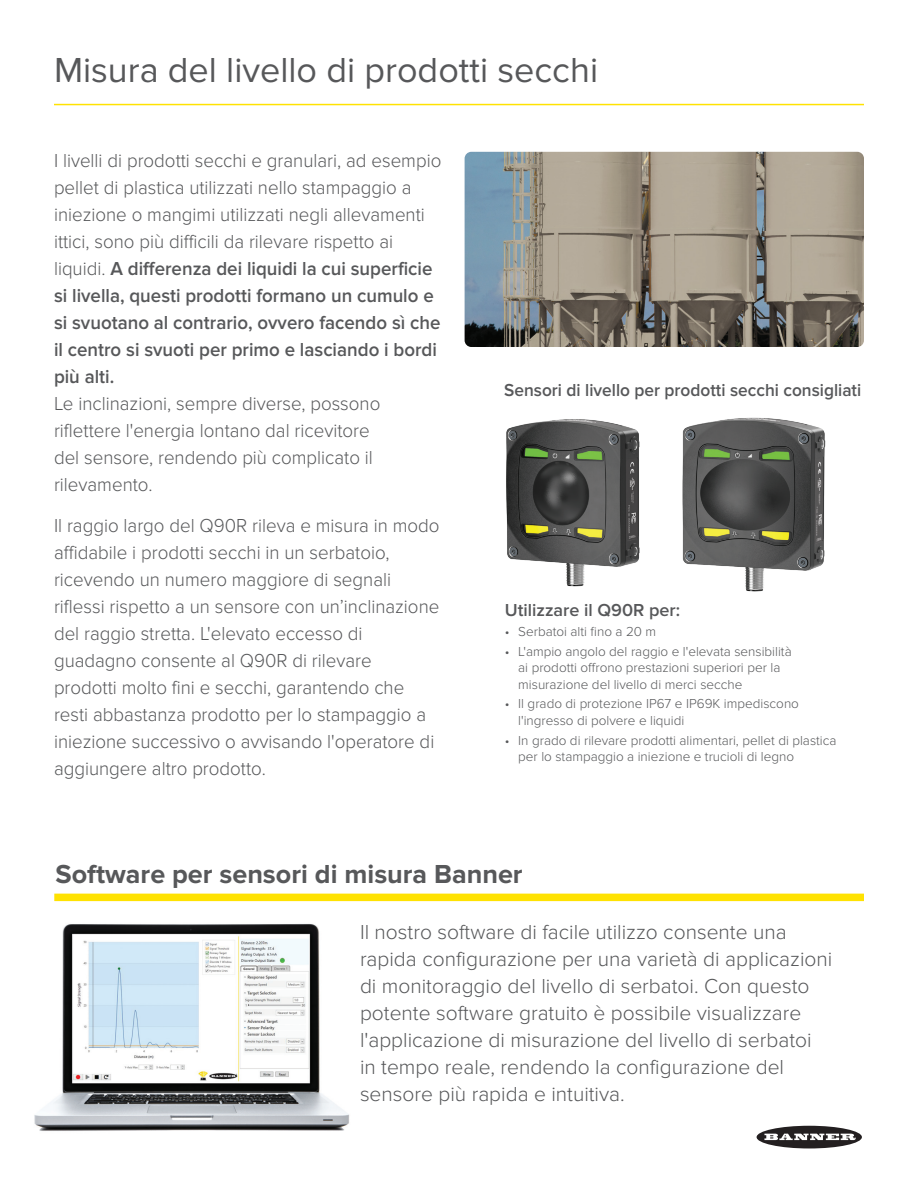
<style>
.page{position:relative;width:918px;height:1188px;background:#fff}
.page>*{position:absolute;margin:0;border:0;box-sizing:border-box;transform-origin:0 0}
.EN_Page_Header{font:36px "Proxima Nova";color:#57585a}
.EN_Sub_Head_Bold{font:700 27px "Proxima Nova";color:#57585a}
.EN_Sub_Head_Bold-2{font:300 21px/27px "Proxima Nova";color:#57585a}
.EN_Sub_Head_Bold-3{font:300 19.5px/27px "Proxima Nova";color:#57585a;scale:.96 1}
.EN_Sub_Head_Bold-4{font:600 18px "Proxima Nova";color:#57585a;scale:.96 1}
.EN_Sub_Head_Bold-5{font:600 18px "Proxima Nova";color:#57585a}
.t1{font:300 13.5px/16.5px "Proxima Nova";color:#57585a}
.s1{font-weight:600}
</style>
<div class="page">
<div style="left:757px;top:1126px;width:105px;height:22px;background:#231f20;border-radius:50%"></div>
<svg style="left:764px;top:1134px;width:92px;height:6px"></svg>
<div style="left:54px;top:894px;width:810px;height:7px;background:#ffe201"></div>
<img style="left:465px;top:152px;width:399px;height:195px">
<img style="left:506px;top:419px;width:134px;height:168px">
<img style="left:682px;top:417px;width:144px;height:175px">
<hr style="left:54px;top:104px;width:810px;height:1px;background:#ffe201">
<img style="left:34px;top:924px;width:316px;height:207px">
<p class="EN_Page_Header" style="left:54px;top:50px;width:546px">Misura del livello di prodotti secchi</p>
<p class="EN_Sub_Head_Bold-3" style="left:54px;top:147px;width:405px">I livelli di prodotti secchi e granulari, ad esempio pellet di plastica utilizzati nello stampaggio a iniezione o mangimi utilizzati negli allevamenti ittici, sono più difficili da rilevare rispetto ai liquidi. <span class="s1">A differenza dei liquidi la cui superficie si livella, questi prodotti formano un cumulo e si svuotano al contrario, ovvero facendo sì che il centro si svuoti per primo e lasciando i bordi più alti.<br></span>Le inclinazioni, sempre diverse, possono riflettere l'energia lontano dal ricevitore<br>del sensore, rendendo più complicato il rilevamento.</p>
<p class="EN_Sub_Head_Bold-3" style="left:54px;top:512px;width:403px">Il raggio largo del Q90R rileva e misura in modo affidabile i prodotti secchi in un serbatoio, ricevendo un numero maggiore di segnali riflessi rispetto a un sensore con un’inclinazione del raggio stretta. L'elevato eccesso di guadagno consente al Q90R di rilevare<br>prodotti molto fini e secchi, garantendo che resti abbastanza prodotto per lo stampaggio a iniezione successivo o avvisando l'operatore di aggiungere altro prodotto.</p>
<p class="EN_Sub_Head_Bold-4" style="left:504px;top:379px;width:373px">Sensori di livello per prodotti secchi consigliati</p>
<p class="EN_Sub_Head_Bold-5" style="left:505px;top:600px;width:177px">Utilizzare il Q90R per:</p>
<p class="t1" style="left:505px;top:623px;width:153px">• Serbatoi alti fino a 20 m</p>
<p class="t1" style="left:518px;top:643px;width:275px;text-indent:-14px">• L'ampio angolo del raggio e l'elevata sensibilità ai prodotti offrono prestazioni superiori per la misurazione del livello di merci secche</p>
<p class="t1" style="left:518px;top:696px;width:282px;text-indent:-14px">• Il grado di protezione IP67 e IP69K impediscono l'ingresso di polvere e liquidi</p>
<p class="t1" style="left:518px;top:732px;width:320px;text-indent:-14px">• In grado di rilevare prodotti alimentari, pellet di plastica per lo stampaggio a iniezione e trucioli di legno</p>
<p class="EN_Sub_Head_Bold" style="left:56px;top:861px;width:469px">Software per sensori di misura Banner</p>
<p class="EN_Sub_Head_Bold-2" style="left:360px;top:919px;width:474px">Il nostro software di facile utilizzo consente una rapida configurazione per una varietà di applicazioni di monitoraggio del livello di serbatoi. Con questo potente software gratuito è possibile visualizzare l'applicazione di misurazione del livello di serbatoi in tempo reale, rendendo la configurazione del sensore più rapida e intuitiva.</p>
</div>
